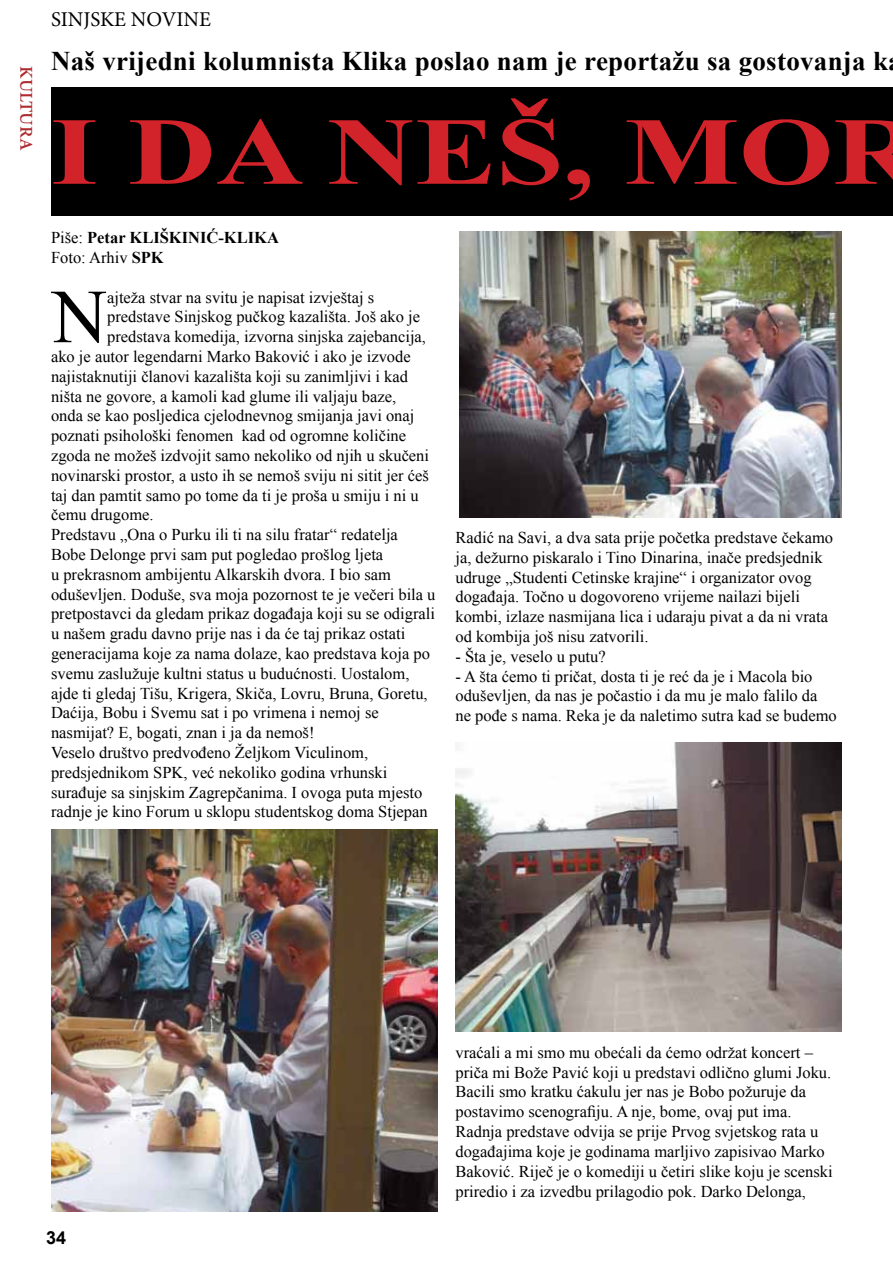
<style>
.page{position:relative;width:893px;height:1263px;background:#fff}
.page>*{position:absolute;margin:0;border:0;box-sizing:border-box;transform-origin:0 0}
.t1{font:700 95.85px "Times New Roman";color:#d2232a;scale:1.27 1}
.t2{font:76.35px "Times New Roman";color:#000}
.t3{font:700 27px "Times New Roman";letter-spacing:.01em;color:#000}
.t4{font:21px "Minion Pro";letter-spacing:-.01em;color:#000}
.t5{font:600 18px "Minion Pro";letter-spacing:.01em;color:#ae2b30}
.t6{font:700 18px "Arial";color:#000}
.t7{font:16.5px/19.8px "Times New Roman";color:#000}
.t8{font:700 16.5px/19.8px "Times New Roman";color:#000}
.s1{font-weight:400}
</style>
<div class="page">
<img style="left:459px;top:232px;width:383px;height:286px">
<img style="left:455px;top:742px;width:387px;height:290px">
<img style="left:51px;top:829px;width:386px;height:383px">
<div style="left:51px;top:87px;width:842px;height:128px;background:#000"></div>
<p class="t5" style="left:39px;top:66px;width:86px;rotate:90deg">kultura</p>
<p class="t4" style="left:51px;top:5px;width:138px">SINJSKE NOVINE</p>
<h3 class="t3" style="left:51px;top:42px;width:838px">Naš vrijedni kolumnista Klika poslao nam je reportažu sa gostovanja k</h3>
<h1 class="t1" style="left:51px;top:85px;width:686px">I DA NEŠ, MOR</h1>
<p class="t8" style="left:51px;top:227px;width:229px"><span class="s1">Piše:</span> Petar KLIŠKINIĆ-KLIKA<br><span class="s1">Foto: Arhiv</span> SPK</p>
<h2 class="t2" style="left:52px;top:265px;width:57px">N</h2>
<p class="t7" style="left:107px;top:287px;width:269px">ajteža stvar na svitu je napisat izvještaj s</p>
<p class="t7" style="left:107px;top:307px;width:315px">predstave Sinjskog pučkog kazališta. Još ako je</p>
<p class="t7" style="left:107px;top:326px;width:320px">predstava komedija, izvorna sinjska zajebancija,</p>
<p class="t7" style="left:51px;top:346px;width:361px">ako je autor legendarni Marko Baković i ako je izvode</p>
<p class="t7" style="left:51px;top:366px;width:359px">najistaknutiji članovi kazališta koji su zanimljivi i kad</p>
<p class="t7" style="left:51px;top:386px;width:347px">ništa ne govore, a kamoli kad glume ili valjaju baze,</p>
<p class="t7" style="left:51px;top:406px;width:365px">onda se kao posljedica cjelodnevnog smijanja javi onaj</p>
<p class="t7" style="left:51px;top:425px;width:357px">poznati psihološki fenomen kad od ogromne količine</p>
<p class="t7" style="left:51px;top:445px;width:380px">zgoda ne možeš izdvojit samo nekoliko od njih u skučeni</p>
<p class="t7" style="left:51px;top:465px;width:379px">novinarski prostor, a usto ih se nemoš sviju ni sitit jer ćeš</p>
<p class="t7" style="left:51px;top:485px;width:369px">taj dan pamtit samo po tome da ti je proša u smiju i ni u</p>
<p class="t7" style="left:51px;top:505px;width:104px">čemu drugome.</p>
<p class="t7" style="left:51px;top:524px;width:348px">Predstavu „Ona o Purku ili ti na silu fratar“ redatelja</p>
<p class="t7" style="left:51px;top:544px;width:334px">Bobe Delonge prvi sam put pogledao prošlog ljeta</p>
<p class="t7" style="left:51px;top:564px;width:342px">u prekrasnom ambijentu Alkarskih dvora. I bio sam</p>
<p class="t7" style="left:51px;top:584px;width:386px">oduševljen. Doduše, sva moja pozornost te je večeri bila u</p>
<p class="t7" style="left:51px;top:604px;width:386px">pretpostavci da gledam prikaz događaja koji su se odigrali</p>
<p class="t7" style="left:51px;top:623px;width:356px">u našem gradu davno prije nas i da će taj prikaz ostati</p>
<p class="t7" style="left:51px;top:643px;width:380px">generacijama koje za nama dolaze, kao predstava koja po</p>
<p class="t7" style="left:51px;top:663px;width:360px">svemu zaslužuje kultni status u budućnosti. Uostalom,</p>
<p class="t7" style="left:51px;top:683px;width:378px">ajde ti gledaj Tišu, Krigera, Skiča, Lovru, Bruna, Goretu,</p>
<p class="t7" style="left:51px;top:703px;width:329px">Daćija, Bobu i Svemu sat i po vrimena i nemoj se</p>
<p class="t7" style="left:51px;top:722px;width:265px">nasmijat? E, bogati, znan i ja da nemoš!</p>
<p class="t7" style="left:51px;top:742px;width:319px">Veselo društvo predvođeno Željkom Viculinom,</p>
<p class="t7" style="left:51px;top:762px;width:338px">predsjednikom SPK, već nekoliko godina vrhunski</p>
<p class="t7" style="left:51px;top:782px;width:373px">surađuje sa sinjskim Zagrepčanima. I ovoga puta mjesto</p>
<p class="t7" style="left:51px;top:802px;width:378px">radnje je kino Forum u sklopu studentskog doma Stjepan</p>
<p class="t7" style="left:455px;top:527px;width:379px">Radić na Savi, a dva sata prije početka predstave čekamo ja, dežurno piskaralo i Tino Dinarina, inače predsjednik udruge „Studenti Cetinske krajine“ i organizator ovog događaja. Točno u dogovoreno vrijeme nailazi bijeli kombi, izlaze nasmijana lica i udaraju pivat a da ni vrata od kombija još nisu zatvorili.</p>
<p class="t7" style="left:455px;top:646px;width:152px">- Šta je, veselo u putu?</p>
<p class="t7" style="left:455px;top:666px;width:383px">- A šta ćemo ti pričat, dosta ti je reć da je i Macola bio oduševljen, da nas je počastio i da mu je malo falilo da ne pođe s nama. Reka je da naletimo sutra kad se budemo</p>
<p class="t6" style="left:46px;top:1225px;width:22px">34</p>
<p class="t7" style="left:455px;top:1042px;width:379px">vraćali a mi smo mu obećali da ćemo održat koncert – priča mi Bože Pavić koji u predstavi odlično glumi Joku.<br>Bacili smo kratku ćakulu jer nas je Bobo požuruje da postavimo scenografiju. A nje, bome, ovaj put ima.<br>Radnja predstave odvija se prije Prvog svjetskog rata u događajima koje je godinama marljivo zapisivao Marko Baković. Riječ je o komediji u četiri slike koju je scenski priredio i za izvedbu prilagodio pok. Darko Delonga,</p>
</div>
